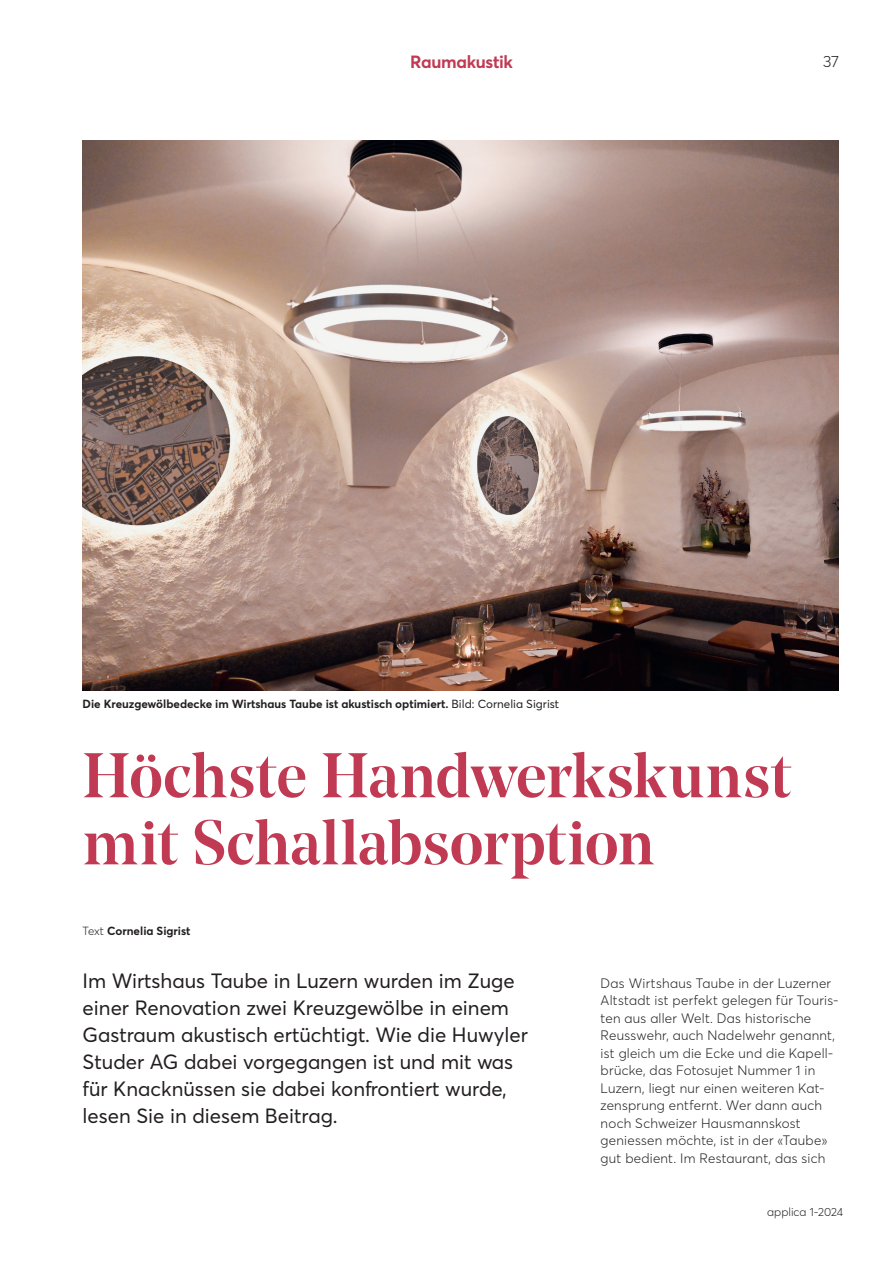
<style>
.page{position:relative;width:893px;height:1263px;background:#fff}
.page>*{position:absolute;margin:0;border:0;box-sizing:border-box;transform-origin:0 0}
.t1{font:500 62.7px/67.1px "Noe Display";color:#c13a53}
.t2{font:20.4px/27px "Averta";color:#231f20}
.t3{font:700 17.55px "Averta";letter-spacing:-.02em;color:#c13a53}
.t4{font:300 16.05px "Averta";color:#231f20}
.t5{font:300 13.5px/17.5px "Averta";letter-spacing:.02em;color:#231f20}
.t6{font:700 11.7px "Averta";color:#231f20}
.t7{font:300 11.7px "Averta";color:#231f20}
.s1{font-weight:400}
.s2{font-weight:300}
</style>
<div class="page">
<img style="left:83px;top:141px;width:756px;height:550px">
<p class="t3" style="left:410px;top:54px;width:104px">Raumakustik</p>
<p class="t4" style="left:823px;top:54px;width:17px">37</p>
<p class="t6" style="left:83px;top:699px;width:478px">Die Kreuzgewölbedecke im Wirtshaus Taube ist akustisch optimiert. <span class="s1">Bild: Cornelia Sigrist</span></p>
<h1 class="t1" style="left:83px;top:742px;width:710px">Höchste Handwerkskunst mit Schallabsorption</h1>
<p class="t6" style="left:83px;top:926px;width:109px"><span class="s2">Text</span> Cornelia Sigrist</p>
<p class="t2" style="left:83px;top:968px;width:447px">Im Wirtshaus Taube in Luzern wurden im Zuge einer Renovation zwei Kreuzgewölbe in einem Gastraum akustisch ertüchtigt. Wie die Huwyler Studer AG dabei vorgegangen ist und mit was für Knacknüssen sie dabei konfrontiert wurde, lesen Sie in diesem Beitrag.</p>
<p class="t5" style="left:601px;top:975px;width:240px">Das Wirtshaus Taube in der Luzerner Altstadt ist perfekt gelegen für Touris&shy;ten aus aller Welt. Das historische Reusswehr, auch Nadelwehr genannt, ist gleich um die Ecke und die Kapell&shy;brücke, das Fotosujet Nummer 1 in Luzern, liegt nur einen weiteren Kat&shy;zensprung entfernt. Wer dann auch noch Schweizer Hausmannskost geniessen möchte, ist in der «Taube» gut bedient. Im Restaurant, das sich</p>
<p class="t7" style="left:767px;top:1207px;width:77px">applica 1-2024</p>
</div>
